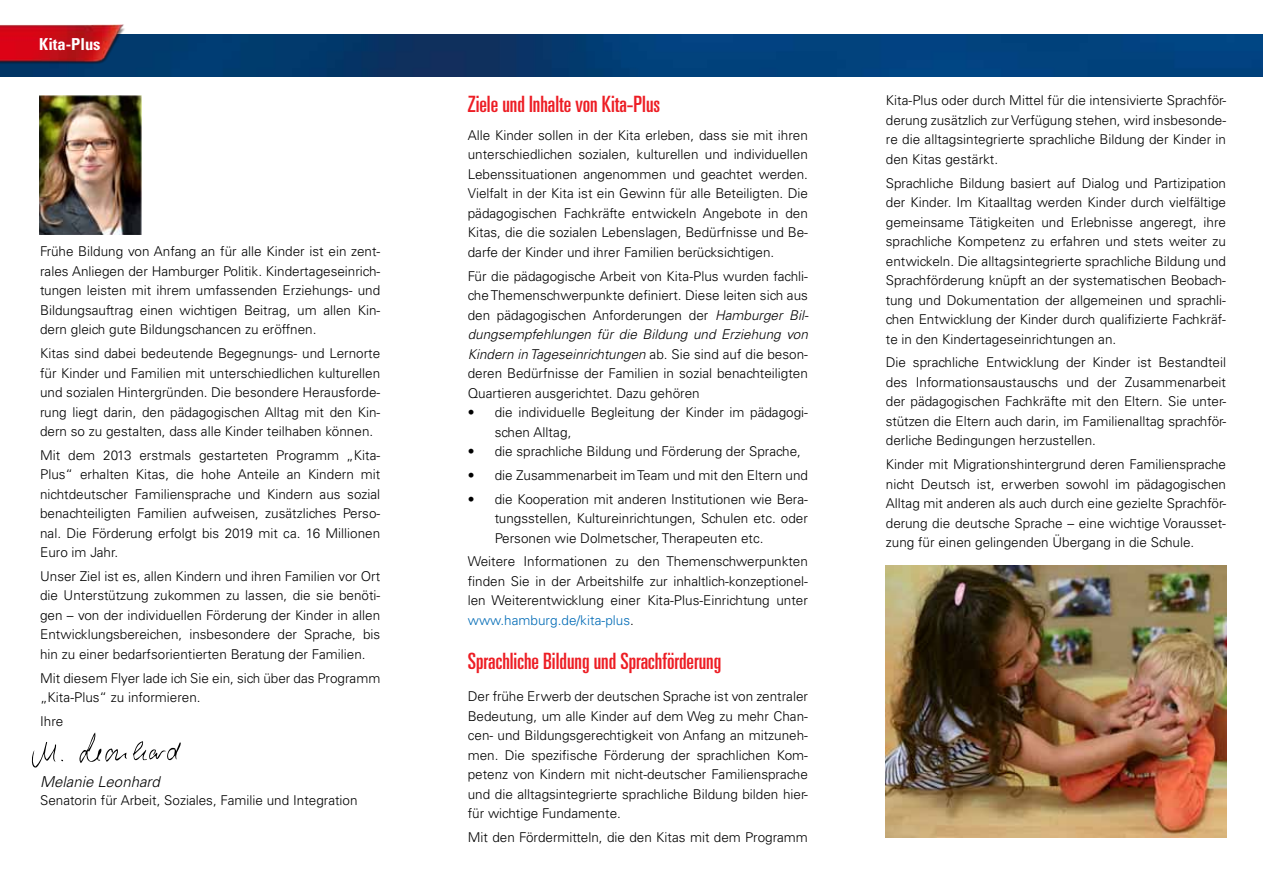
<style>
.page{position:relative;width:1263px;height:893px;background:#fff}
.page>*{position:absolute;margin:0;border:0;box-sizing:border-box;transform-origin:0 0}
.t1{font:ultra-condensed 22.5px "Univers LT Std";color:#ed1d24}
.t2{font:700 condensed 16.5px "Univers LT Std";color:#fff}
.t3{font:italic 300 15px "Univers LT Std";color:#000}
.t4{font:300 13.5px/19.5px "Univers LT Std";color:#000;text-align:justify}
.s1{font-style:italic}
.s2{color:#006bb6}
</style>
<div class="page">
<img style="left:0;top:34px;width:1263px;height:43px">
<img style="left:0;top:25px;width:155px;height:43px">
<svg style="left:133px;top:741px;width:48px;height:20px"></svg>
<svg style="left:32px;top:742px;width:31px;height:25px"></svg>
<svg style="left:79px;top:732px;width:48px;height:31px"></svg>
<img style="left:39px;top:96px;width:102px;height:138px">
<img style="left:886px;top:566px;width:340px;height:272px">
<p class="t2" style="left:39px;top:34px;width:63px">Kita-Plus</p>
<p class="t4" style="left:40px;top:242px;width:342px">Frühe Bildung von Anfang an für alle Kinder ist ein zent&shy;rales Anliegen der Hamburger Politik. Kindertageseinrich&shy;tungen leisten mit ihrem umfassenden Erziehungs- und Bildungsauftrag einen wichtigen Beitrag, um allen Kin&shy;dern gleich gute Bildungschancen zu eröffnen.</p>
<p class="t4" style="left:40px;top:343px;width:342px">Kitas sind dabei bedeutende Begegnungs- und Lernorte für Kinder und Familien mit unterschiedlichen kulturellen und sozialen Hintergründen. Die besondere Herausforde&shy;rung liegt darin, den pädagogischen Alltag mit den Kin&shy;dern so zu gestalten, dass alle Kinder teilhaben können.</p>
<p class="t4" style="left:40px;top:445px;width:342px">Mit dem 2013 erstmals gestarteten Programm „Kita-Plus“ erhalten Kitas, die hohe Anteile an Kindern mit nichtdeutscher Familiensprache und Kindern aus sozial benachteiligten Familien aufweisen, zusätzliches Perso&shy;nal. Die Förderung erfolgt bis 2019 mit ca. 16 Millionen Euro im Jahr.</p>
<p class="t4" style="left:40px;top:566px;width:342px">Unser Ziel ist es, allen Kindern und ihren Familien vor Ort die Unterstützung zukommen zu lassen, die sie benöti&shy;gen – von der individuellen Förderung der Kinder in allen Entwicklungsbereichen, insbesondere der Sprache, bis hin zu einer bedarfsorientierten Beratung der Familien.</p>
<p class="t4" style="left:40px;top:668px;width:342px">Mit diesem Flyer lade ich Sie ein, sich über das Programm „Kita-Plus“ zu informieren.</p>
<p class="t4" style="left:40px;top:711px;width:25px">Ihre</p>
<p class="t3" style="left:40px;top:772px;width:121px">Melanie Leonhard</p>
<p class="t4" style="left:40px;top:790px;width:319px">Senatorin für Arbeit, Soziales, Familie und Integration</p>
<h1 class="t1" style="left:468px;top:91px;width:194px">Ziele und Inhalte von Kita-Plus</h1>
<p class="t4" style="left:468px;top:125px;width:342px">Alle Kinder sollen in der Kita erleben, dass sie mit ihren unterschiedlichen sozialen, kulturellen und individuellen Lebenssituationen angenommen und geachtet werden.<br>Vielfalt in der Kita ist ein Gewinn für alle Beteiligten. Die pädagogischen Fachkräfte entwickeln Angebote in den Kitas, die die sozialen Lebenslagen, Bedürfnisse und Be&shy;darfe der Kinder und ihrer Familien berücksichtigen.</p>
<p class="t4" style="left:468px;top:266px;width:342px">Für die pädagogische Arbeit von Kita-Plus wurden fachli&shy;che Themenschwerpunkte definiert. Diese leiten sich aus den pädagogischen Anforderungen der <span class="s1">Hamburger Bil&shy;dungsempfehlungen für die Bildung und Erziehung von Kindern in Tageseinrichtungen</span> ab. Sie sind auf die beson&shy;deren Bedürfnisse der Familien in sozial benachteiligten Quartieren ausgerichtet. Dazu gehören</p>
<p class="t4" style="left:495px;top:403px;width:315px;text-indent:-27px">• die individuelle Begleitung der Kinder im pädagogi&shy;schen Alltag,</p>
<p class="t4" style="left:468px;top:442px;width:335px">• die sprachliche Bildung und Förderung der Sprache,</p>
<p class="t4" style="left:468px;top:465px;width:342px">• die Zusammenarbeit im Team und mit den Eltern und</p>
<p class="t4" style="left:495px;top:489px;width:315px;text-indent:-27px">• die Kooperation mit anderen Institutionen wie Bera&shy;tungsstellen, Kultureinrichtungen, Schulen etc. oder Personen wie Dolmetscher, Therapeuten etc.</p>
<p class="t4" style="left:468px;top:552px;width:342px">Weitere Informationen zu den Themenschwerpunkten finden Sie in der Arbeitshilfe zur inhaltlich-konzeptionel&shy;len Weiterentwicklung einer Kita-Plus-Einrichtung unter <span class="s2">www.hamburg.de/kita-plus</span>.</p>
<h1 class="t1" style="left:468px;top:648px;width:255px">Sprachliche Bildung und Sprachförderung</h1>
<p class="t4" style="left:468px;top:687px;width:342px">Der frühe Erwerb der deutschen Sprache ist von zentraler Bedeutung, um alle Kinder auf dem Weg zu mehr Chan&shy;cen- und Bildungsgerechtigkeit von Anfang an mitzuneh&shy;men. Die spezifische Förderung der sprachlichen Kom&shy;petenz von Kindern mit nicht-deutscher Familiensprache und die alltagsintegrierte sprachliche Bildung bilden hier&shy;für wichtige Fundamente.</p>
<p class="t4" style="left:468px;top:827px;width:342px">Mit den Fördermitteln, die den Kitas mit dem Programm</p>
<p class="t4" style="left:886px;top:91px;width:342px">Kita-Plus oder durch Mittel für die intensivierte Sprachför&shy;derung zusätzlich zur Verfügung stehen, wird insbesonde&shy;re die alltagsintegrierte sprachliche Bildung der Kinder in den Kitas gestärkt.</p>
<p class="t4" style="left:886px;top:173px;width:342px">Sprachliche Bildung basiert auf Dialog und Partizipation der Kinder. Im Kitaalltag werden Kinder durch vielfältige gemeinsame Tätigkeiten und Erlebnisse angeregt, ihre sprachliche Kompetenz zu erfahren und stets weiter zu entwickeln. Die alltagsintegrierte sprachliche Bildung und Sprachförderung knüpft an der systematischen Beobach&shy;tung und Dokumentation der allgemeinen und sprachli&shy;chen Entwicklung der Kinder durch qualifizierte Fachkräf&shy;te in den Kindertageseinrichtungen an.</p>
<p class="t4" style="left:886px;top:353px;width:342px">Die sprachliche Entwicklung der Kinder ist Bestandteil des Informationsaustauschs und der Zusammenarbeit der pädagogischen Fachkräfte mit den Eltern. Sie unter&shy;stützen die Eltern auch darin, im Familienalltag sprachför&shy;derliche Bedingungen herzustellen.</p>
<p class="t4" style="left:886px;top:455px;width:342px">Kinder mit Migrationshintergrund deren Familiensprache nicht Deutsch ist, erwerben sowohl im pädagogischen Alltag mit anderen als auch durch eine gezielte Sprachför&shy;derung die deutsche Sprache – eine wichtige Vorausset&shy;zung für einen gelingenden Übergang in die Schule.</p>
</div>
